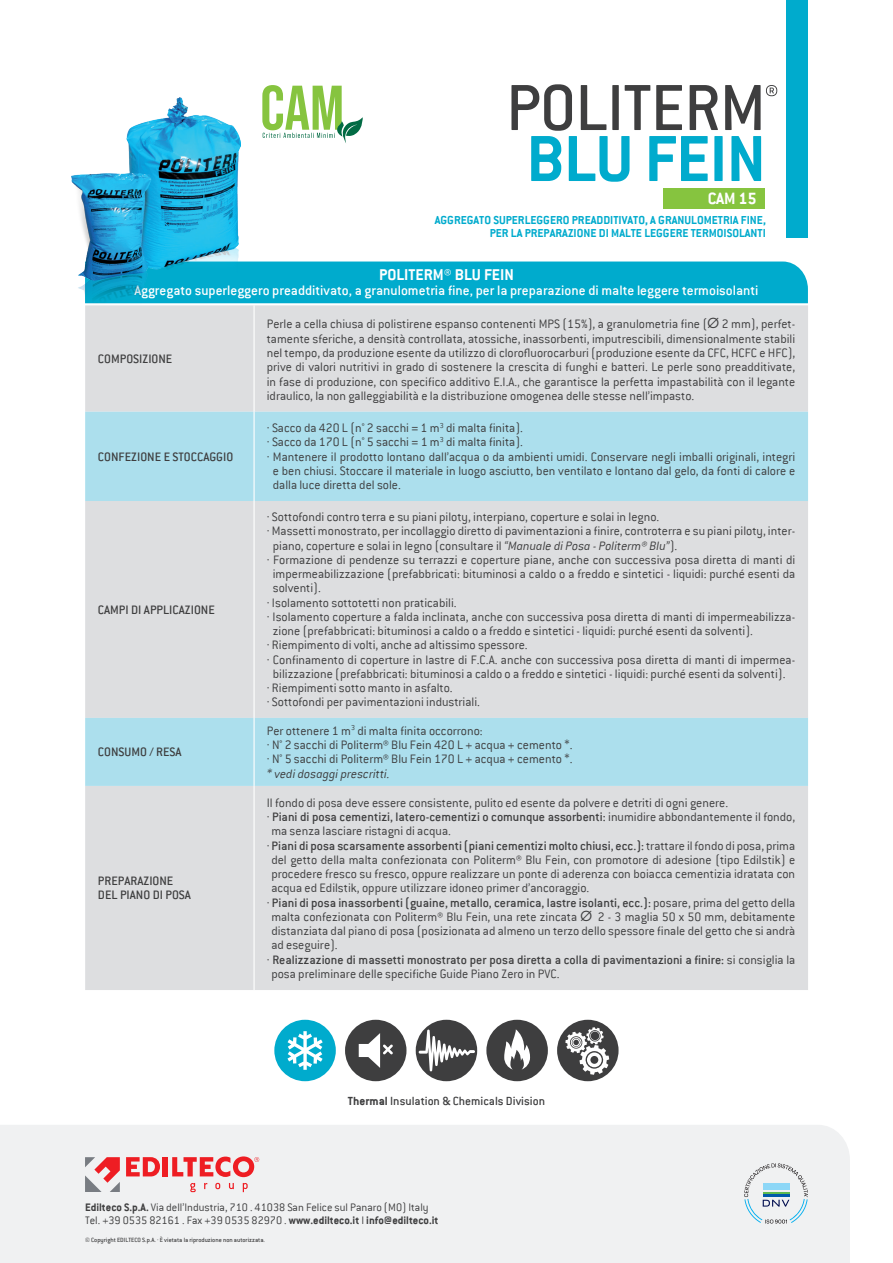
<style>
.page{position:relative;width:893px;height:1263px;background:#fff}
.page>*{position:absolute;margin:0;border:0;box-sizing:border-box;transform-origin:0 0}
.t1{font:500 71.4px "Conduit ITC";letter-spacing:-.015em;color:#3e3e3f}
.t2{font:700 71.4px "Conduit ITC";letter-spacing:-.01em;color:#00abcd}
.t3{font:700 18px "Conduit ITC";color:#fff}
.t4{font:700 17.25px "Conduit ITC";color:#fff}
.t5{font:500 15px "Conduit ITC";color:#fff}
.t6{font:300 13.5px/14.2px "Conduit ITC";color:#3e3e3f;text-align:justify}
.t7{font:500 13.5px/14.2px "Conduit ITC";color:#3e3e3f}
.t8{font:italic 300 13.5px "Conduit ITC";color:#3e3e3f}
.t9{font:500 13.05px "Conduit ITC";color:#3e3e3f}
.t10{font:700 12.75px/12.8px "Conduit ITC";color:#00abcd;text-align:right}
.t11{font:300 12px/12.8px "Conduit ITC";color:#3e3e3f}
.t12{font:500 6.75px "Conduit ITC";color:#3e3e3f}
.s1{font-family:"Futura LT";font-weight:400}
.s2{font-style:italic}
.s3{font-weight:300}
.s4{font-weight:700}
</style>
<div class="page">
<div style="left:274px;top:1020px;width:62px;height:61px;background:#00abcd;border-radius:50%"></div>
<svg style="left:287px;top:1031px;width:36px;height:39px"></svg>
<div style="left:486px;top:1020px;width:62px;height:61px;background:#3e3e3f;border-radius:50%"></div>
<svg style="left:504px;top:1029px;width:26px;height:40px"></svg>
<div style="left:345px;top:1020px;width:61px;height:61px;background:#3e3e3f;border-radius:50%"></div>
<svg style="left:359px;top:1033px;width:34px;height:35px"></svg>
<div style="left:557px;top:1020px;width:62px;height:61px;background:#3e3e3f;border-radius:50%"></div>
<svg style="left:565px;top:1027px;width:44px;height:48px"></svg>
<div style="left:416px;top:1020px;width:61px;height:61px;background:#3e3e3f;border-radius:50%"></div>
<svg style="left:419px;top:1029px;width:56px;height:42px"></svg>
<div style="left:787px;top:0;width:21px;height:237px;background:#00abcd"></div>
<div style="left:0;top:1125px;width:850px;height:138px;background:#f0f1f2"></div>
<svg style="left:85px;top:1157px;width:35px;height:35px"></svg>
<svg style="left:126px;top:1157px;width:34px;height:19px"></svg>
<div style="left:163px;top:1157px;width:5px;height:19px;background:#ee1d23"></div>
<svg style="left:190px;top:1183px;width:58px;height:9px"></svg>
<svg style="left:172px;top:1156px;width:87px;height:21px"></svg>
<svg style="left:744px;top:1163px;width:64px;height:60px"></svg>
<div style="left:240px;top:261px;width:568px;height:42px;background:#00abcd"></div>
<div style="left:85px;top:305px;width:723px;height:685px;background:#dddee0"></div>
<svg style="left:85px;top:412px;width:723px;height:374px;background:#c8dee5"></svg>
<hr style="left:253px;top:305px;width:2px;height:107px;background:#fff">
<hr style="left:253px;top:412px;width:2px;height:89px;background:#fff">
<hr style="left:253px;top:501px;width:2px;height:217px;background:#fff">
<hr style="left:253px;top:718px;width:2px;height:68px;background:#fff">
<hr style="left:253px;top:786px;width:2px;height:204px;background:#fff">
<img style="left:72px;top:98px;width:168px;height:206px">
<svg style="left:766px;top:85px;width:11px;height:11px"></svg>
<div style="left:663px;top:188px;width:102px;height:21px;background:#86c43f"></div>
<svg style="left:262px;top:85px;width:101px;height:58px"></svg>
<h1 class="t1" style="left:506px;top:68px;width:261px">POLITERM</h1>
<h1 class="t2" style="left:526px;top:117px;width:241px">BLU FEIN</h1>
<h2 class="t3" style="left:708px;top:188px;width:50px">CAM 15</h2>
<p class="t10" style="left:435px;top:214px;width:333px">AGGREGATO SUPERLEGGERO PREADDITIVATO, A GRANULOMETRIA FINE,<br>PER LA PREPARAZIONE DI MALTE LEGGERE TERMOISOLANTI</p>
<p class="t4" style="left:379px;top:265px;width:136px">POLITERM® BLU FEIN</p>
<p class="t5" style="left:134px;top:282px;width:626px">Aggregato superleggero preadditivato, a granulometria fine, per la preparazione di malte leggere termoisolanti</p>
<p class="t7" style="left:98px;top:351px;width:76px">COMPOSIZIONE</p>
<p class="t7" style="left:98px;top:449px;width:137px">CONFEZIONE E STOCCAGGIO</p>
<p class="t7" style="left:98px;top:602px;width:118px">CAMPI DI APPLICAZIONE</p>
<p class="t7" style="left:98px;top:745px;width:85px">CONSUMO / RESA</p>
<p class="t7" style="left:98px;top:874px;width:94px">PREPARAZIONE<br>DEL PIANO DI POSA</p>
<p class="t6" style="left:267px;top:317px;width:530px">Perle a cella chiusa di polistirene espanso contenenti MPS (15%), a granulometria fine (<span class="s1">Ø</span> 2 mm), perfet&shy;tamente sferiche, a densità controllata, atossiche, inassorbenti, imputrescibili, dimensionalmente stabili nel tempo, da produzione esente da utilizzo di clorofluorocarburi (produzione esente da CFC, HCFC e HFC), prive di valori nutritivi in grado di sostenere la crescita di funghi e batteri. Le perle sono preadditivate, in fase di produzione, con specifico additivo E.I.A.‚ che garantisce la perfetta impastabilità con il legante idraulico, la non galleggiabilità e la distribuzione omogenea delle stesse nell’impasto.</p>
<p class="t6" style="left:267px;top:421px;width:258px">· Sacco da 420 L (n° 2 sacchi = 1 m<sup>3</sup> di malta finita).</p>
<p class="t6" style="left:267px;top:435px;width:258px">· Sacco da 170 L (n° 5 sacchi = 1 m<sup>3</sup> di malta finita).</p>
<p class="t6" style="left:267px;top:449px;width:530px">· Mantenere il prodotto lontano dall’acqua o da ambienti umidi. Conservare negli imballi originali, integri</p>
<p class="t6" style="left:273px;top:463px;width:524px">e ben chiusi. Stoccare il materiale in luogo asciutto, ben ventilato e lontano dal gelo, da fonti di calore e</p>
<p class="t6" style="left:273px;top:478px;width:130px">dalla luce diretta del sole.</p>
<p class="t6" style="left:267px;top:510px;width:394px">· Sottofondi contro terra e su piani piloty, interpiano, coperture e solai in legno.</p>
<p class="t6" style="left:267px;top:524px;width:530px">· Massetti monostrato, per incollaggio diretto di pavimentazioni a finire, controterra e su piani piloty, inter-</p>
<p class="t6" style="left:273px;top:538px;width:406px">piano, coperture e solai in legno (consultare il <span class="s2">“Manuale di Posa - Politerm® Blu”</span>).</p>
<p class="t6" style="left:267px;top:552px;width:530px">· Formazione di pendenze su terrazzi e coperture piane, anche con successiva posa diretta di manti di</p>
<p class="t6" style="left:273px;top:567px;width:524px">impermeabilizzazione (prefabbricati: bituminosi a caldo o a freddo e sintetici - liquidi: purché esenti da</p>
<p class="t6" style="left:273px;top:581px;width:50px">solventi).</p>
<p class="t6" style="left:267px;top:595px;width:191px">· Isolamento sottotetti non praticabili.</p>
<p class="t6" style="left:267px;top:609px;width:530px">· Isolamento coperture a falda inclinata, anche con successiva posa diretta di manti di impermeabilizza-</p>
<p class="t6" style="left:273px;top:624px;width:482px">zione (prefabbricati: bituminosi a caldo o a freddo e sintetici - liquidi: purché esenti da solventi).</p>
<p class="t6" style="left:267px;top:638px;width:262px">· Riempimento di volti, anche ad altissimo spessore.</p>
<p class="t6" style="left:267px;top:652px;width:530px">· Confinamento di coperture in lastre di F.C.A. anche con successiva posa diretta di manti di impermea-</p>
<p class="t6" style="left:273px;top:666px;width:514px">bilizzazione (prefabbricati: bituminosi a caldo o a freddo e sintetici - liquidi: purché esenti da solventi).</p>
<p class="t6" style="left:267px;top:681px;width:187px">· Riempimenti sotto manto in asfalto.</p>
<p class="t6" style="left:267px;top:695px;width:215px">· Sottofondi per pavimentazioni industriali.</p>
<p class="t6" style="left:267px;top:723px;width:307px;text-align:left">Per ottenere 1 m<sup>3</sup> di malta finita occorrono:<br>· N° 2 sacchi di Politerm® Blu Fein 420 L + acqua + cemento *. · N° 5 sacchi di Politerm® Blu Fein 170 L + acqua + cemento *.</p>
<p class="t8" style="left:267px;top:766px;width:124px">* vedi dosaggi prescritti.</p>
<p class="t6" style="left:267px;top:795px;width:463px">Il fondo di posa deve essere consistente, pulito ed esente da polvere e detriti di ogni genere.</p>
<p class="t7" style="left:267px;top:809px;width:530px"><span class="s3">·</span> Piani di posa cementizi, latero-cementizi o comunque assorbenti: <span class="s3">inumidire abbondantemente il fondo,</span></p>
<p class="t6" style="left:271px;top:824px;width:181px">ma senza lasciare ristagni di acqua.</p>
<p class="t7" style="left:267px;top:838px;width:530px"><span class="s3">·</span> Piani di posa scarsamente assorbenti (piani cementizi molto chiusi, ecc.): <span class="s3">trattare il fondo di posa, prima</span></p>
<p class="t6" style="left:271px;top:852px;width:525px">del getto della malta confezionata con Politerm® Blu Fein, con promotore di adesione (tipo Edilstik) e</p>
<p class="t6" style="left:271px;top:867px;width:525px">procedere fresco su fresco, oppure realizzare un ponte di aderenza con boiacca cementizia idratata con</p>
<p class="t6" style="left:271px;top:881px;width:320px">acqua ed Edilstik, oppure utilizzare idoneo primer d’ancoraggio.</p>
<p class="t7" style="left:267px;top:895px;width:530px"><span class="s3">·</span> Piani di posa inassorbenti (guaine, metallo, ceramica, lastre isolanti, ecc.): <span class="s3">posare, prima del getto della</span></p>
<p class="t6" style="left:271px;top:909px;width:525px">malta confezionata con Politerm® Blu Fein, una rete zincata <span class="s1">Ø</span> 2 - 3 maglia 50 x 50 mm, debitamente</p>
<p class="t6" style="left:271px;top:924px;width:525px">distanziata dal piano di posa (posizionata ad almeno un terzo dello spessore finale del getto che si andrà</p>
<p class="t6" style="left:271px;top:938px;width:68px">ad eseguire).</p>
<p class="t7" style="left:267px;top:952px;width:530px"><span class="s3">·</span> Realizzazione di massetti monostrato per posa diretta a colla di pavimentazioni a finire: <span class="s3">si consiglia la</span></p>
<p class="t6" style="left:271px;top:966px;width:290px">posa preliminare delle specifiche Guide Piano Zero in PVC.</p>
<p class="t9" style="left:348px;top:1093px;width:199px"><span class="s4">Thermal</span> Insulation &amp; Chemicals Division</p>
<p class="t11" style="left:85px;top:1201px;width:355px"><span class="s4">Edilteco S.p.A.</span> Via dell’Industria, 710 . 41038 San Felice sul Panaro (MO) Italy<br>Tel. +39 0535 82161 . Fax +39 0535 82970 . <span class="s4">www.edilteco.it</span> I <span class="s4">info@edilteco.it</span></p>
<p class="t12" style="left:85px;top:1236px;width:181px">© Copyright EDILTECO S.p.A. · È vietata la riproduzione non autorizzata.</p>
</div>
